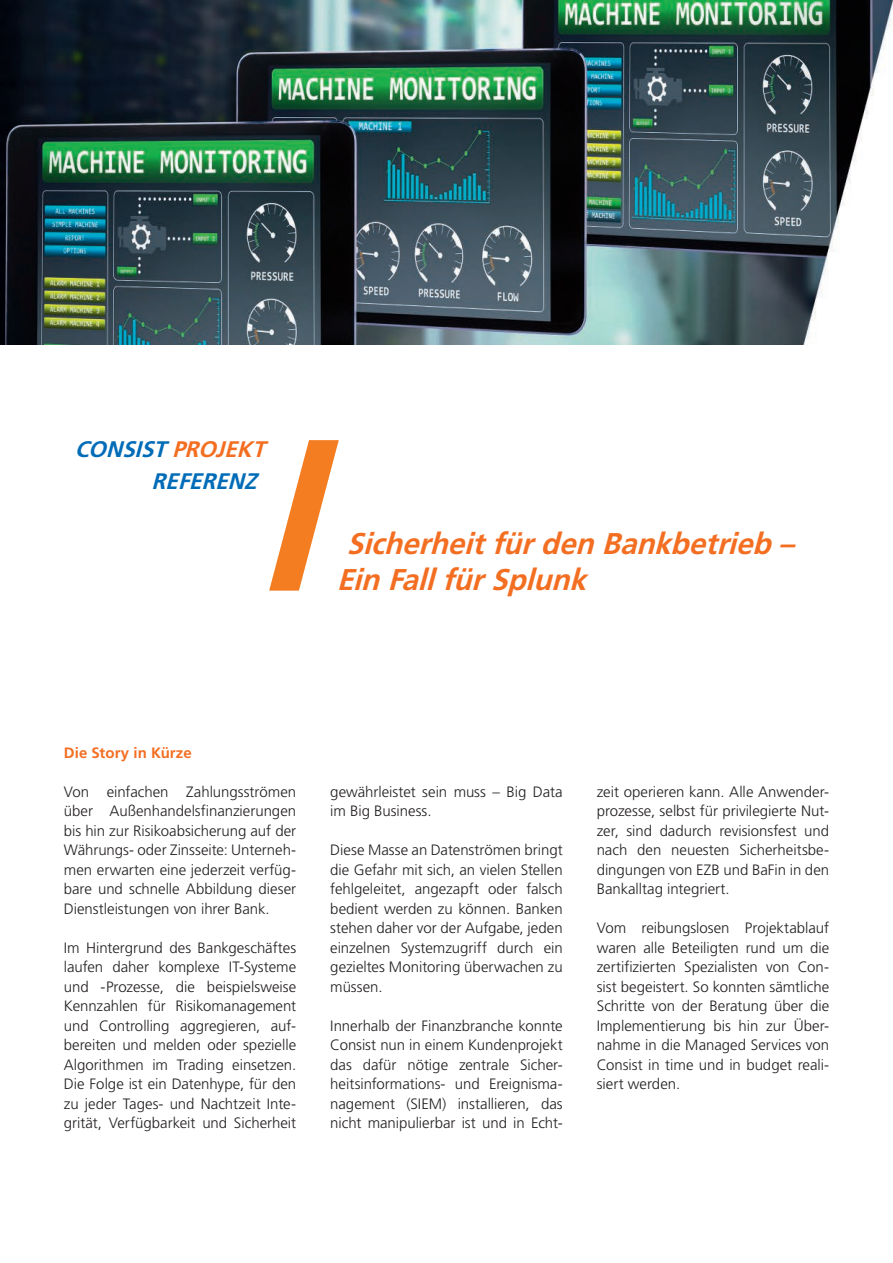
<style>
.page{position:relative;width:893px;height:1263px;background:#fff}
.page>*{position:absolute;margin:0;border:0;box-sizing:border-box;transform-origin:0 0}
.t1{font:italic 700 30px/36px "Frutiger LT Std";color:#f36e21}
.t2{font:italic 700 22.5px/31.5px "Frutiger LT Std";color:#006cb7}
.t3{font:300 15px/19.5px "Frutiger LT Std";color:#231f20;text-align:justify}
.t4{font:700 15px "Frutiger LT Std";color:#f36e21}
.s1{color:#f36e21}
</style>
<div class="page">
<svg style="left:269px;top:440px;width:70px;height:151px"></svg>
<img style="left:0;top:0;width:893px;height:344px">
<h2 class="t2" style="left:152px;top:433px;width:122px;text-indent:-77px">CONSIST<span class="s1">PROJEKT<br></span>REFERENZ</h2>
<h1 class="t1" style="left:337px;top:526px;width:468px;text-indent:10px">Sicherheitfürden Bankbetrieb –<br>Ein FallfürSplunk</h1>
<p class="t4" style="left:64px;top:743px;width:129px">Die Story in Kürze</p>
<p class="t3" style="left:64px;top:782px;width:234px">Von einfachen Zahlungsströmen über Außenhandelsfinanzierungen bis hin zur Risikoabsicherung auf der Währungs- oder Zinsseite: Unterneh&shy;men erwarten eine jederzeit verfüg&shy;bare und schnelle Abbildung dieser Dienstleistungen von ihrer Bank.</p>
<p class="t3" style="left:64px;top:938px;width:234px">Im Hintergrund des Bankgeschäftes laufen daher komplexe IT-Systeme und -Prozesse, die beispielsweise Kennzahlen für Risikomanagement und Controlling aggregieren, auf&shy;bereiten und melden oder spezielle Algorithmen im Trading einsetzen.<br>Die Folge ist ein Datenhype, für den zu jeder Tages- und Nachtzeit Inte&shy;grität, Verfügbarkeit und Sicherheit</p>
<p class="t3" style="left:330px;top:782px;width:234px">gewährleistet sein muss – Big Data im Big Business.</p>
<p class="t3" style="left:330px;top:840px;width:234px">Diese Masse an Datenströmen bringt die Gefahr mit sich, an vielen Stellen fehlgeleitet, angezapft oder falsch bedient werden zu können. Banken stehen daher vor der Aufgabe, jeden einzelnen Systemzugriff durch ein gezieltes Monitoring überwachen zu müssen.</p>
<p class="t3" style="left:330px;top:1016px;width:234px">Innerhalb der Finanzbranche konnte Consist nun in einem Kundenprojekt das dafür nötige zentrale Sicher&shy;heitsinformations- und Ereignisma&shy;nagement (SIEM) installieren, das nicht manipulierbar ist und in Echt-</p>
<p class="t3" style="left:597px;top:782px;width:234px">zeit operieren kann. Alle Anwender&shy;prozesse, selbst für privilegierte Nut&shy;zer, sind dadurch revisionsfest und nach den neuesten Sicherheitsbe&shy;dingungen von EZB und BaFin in den Bankalltag integriert.</p>
<p class="t3" style="left:597px;top:918px;width:234px">Vom reibungslosen Projektablauf waren alle Beteiligten rund um die zertifizierten Spezialisten von Con&shy;sist begeistert. So konnten sämtliche Schritte von der Beratung über die Implementierung bis hin zur Über&shy;nahme in die Managed Services von Consist in time und in budget reali&shy;siert werden.</p>
</div>
